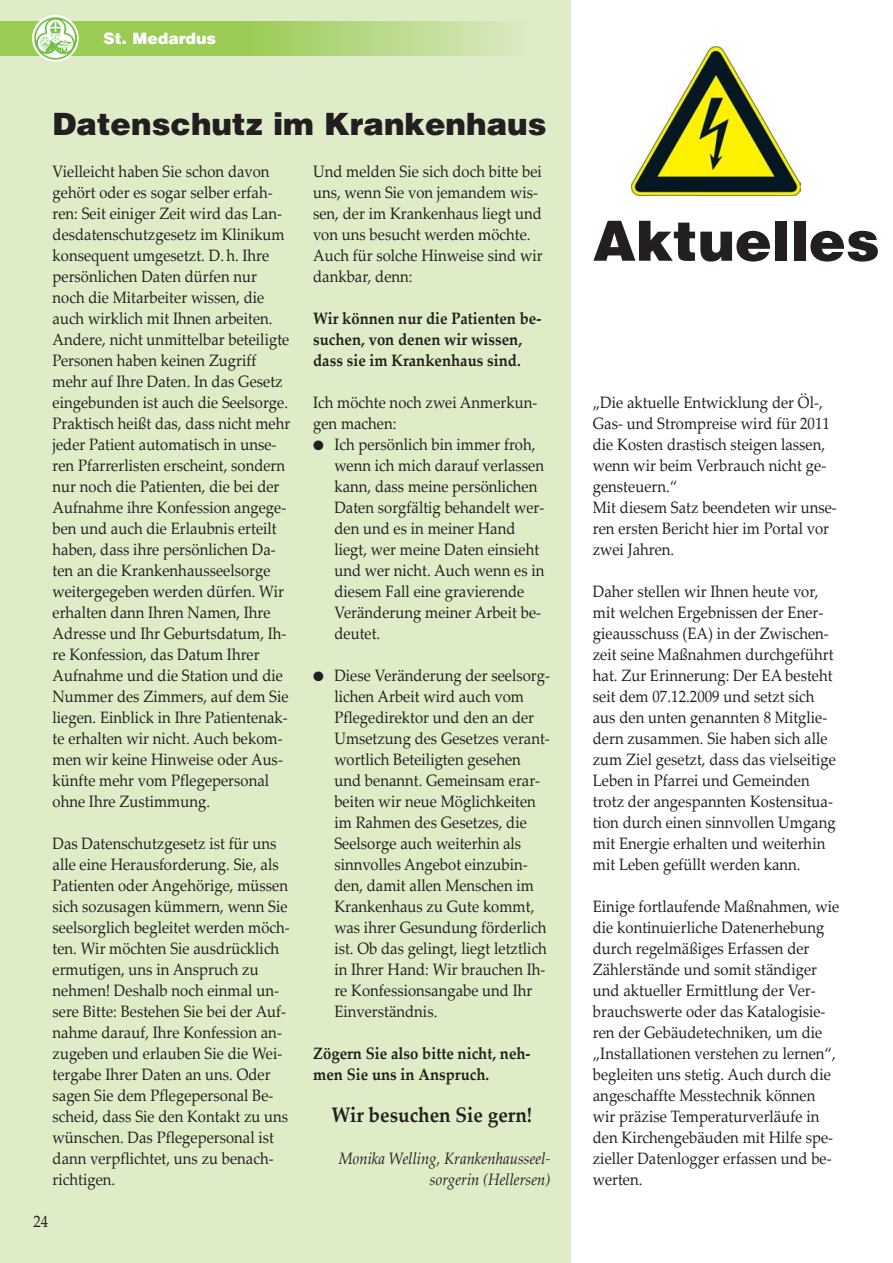
<style>
.page{position:relative;width:893px;height:1263px;background:#fff}
.page>*{position:absolute;margin:0;border:0;box-sizing:border-box;transform-origin:0 0}
.t1{font:900 55.5px "Helvetica";color:#231f20}
.t2{font:900 30.75px "Helvetica";color:#231f20}
.t3{font:700 21px "Palatino Linotype";color:#231f20;scale:.9 1}
.t4{font:16.5px/21px "Palatino Linotype";color:#231f20;scale:.9 1}
.t5{font:700 16.5px/21px "Palatino Linotype";color:#231f20;scale:.9 1}
.t6{font:italic 16.5px/21px "Palatino Linotype";color:#231f20;text-align:right;scale:.9 1}
.t7{font:900 15.75px "Helvetica";color:#fff}
</style>
<div class="page">
<img style="left:631px;top:47px;width:169px;height:148px">
<div style="left:0;top:0;width:570px;height:1263px;background:#deedc8"></div>
<div style="left:0;top:21px;width:242px;height:34px;background:#9acb53"></div>
<div style="left:242px;top:21px;width:294px;height:34px;background:linear-gradient(to right,#9acb54,#ddebc6)"></div>
<svg style="left:32px;top:15px;width:47px;height:47px"></svg>
<img style="left:34px;top:17px;width:43px;height:43px">
<p class="t7" style="left:104px;top:32px;width:114px">St. Medardus</p>
<h2 class="t2" style="left:53px;top:113px;width:495px">Datenschutz im Krankenhaus</h2>
<p class="t4" style="left:53px;top:163px;width:266px">Vielleicht haben Sie schon davon gehört oder es sogar selber erfah&shy;ren: Seit einiger Zeit wird das Lan&shy;desdatenschutzgesetz im Klinikum konsequent umgesetzt. D. h. Ihre persönlichen Daten dürfen nur noch die Mitarbeiter wissen, die auch wirklich mit Ihnen arbeiten.<br>Andere, nicht unmittelbar beteiligte Personen haben keinen Zugriff mehr auf Ihre Daten. In das Gesetz eingebunden ist auch die Seelsorge.<br>Praktisch heißt das, dass nicht mehr jeder Patient automatisch in unse&shy;ren Pfarrerlisten erscheint, sondern nur noch die Patienten, die bei der Aufnahme ihre Konfession angege&shy;ben und auch die Erlaubnis erteilt haben, dass ihre persönlichen Da&shy;ten an die Krankenhausseelsorge weitergegeben werden dürfen. Wir erhalten dann Ihren Namen, Ihre Adresse und Ihr Geburtsdatum, Ih&shy;re Konfession, das Datum Ihrer Aufnahme und die Station und die Nummer des Zimmers, auf dem Sie liegen. Einblick in Ihre Patientenak&shy;te erhalten wir nicht. Auch bekom&shy;men wir keine Hinweise oder Aus&shy;künfte mehr vom Pflegepersonal ohne Ihre Zustimmung.</p>
<p class="t4" style="left:53px;top:835px;width:265px">Das Datenschutzgesetz ist für uns alle eine Herausforderung. Sie, als<br>Patienten oder Angehörige, müssen sich sozusagen kümmern, wenn Sie seelsorglich begleitet werden möch&shy;ten. Wir möchten Sie ausdrücklich ermutigen, uns in Anspruch zu nehmen! Deshalb noch einmal un&shy;sere Bitte: Bestehen Sie bei der Auf&shy;nahme darauf, Ihre Konfession an&shy;zugeben und erlauben Sie die Wei&shy;tergabe Ihrer Daten an uns. Oder sagen Sie dem Pflegepersonal Be&shy;scheid, dass Sie den Kontakt zu uns wünschen. Das Pflegepersonal ist dann verpflichtet, uns zu benach&shy;richtigen.</p>
<p class="t4" style="left:33px;top:1213px;width:18px">24</p>
<p class="t4" style="left:313px;top:163px;width:257px">Und melden Sie sich doch bitte bei uns, wenn Sie von jemandem wis&shy;sen, der im Krankenhaus liegt und von uns besucht werden möchte.<br>Auch für solche Hinweise sind wir dankbar, denn:</p>
<p class="t5" style="left:313px;top:310px;width:255px">Wir können nur die Patienten be&shy;suchen, von denen wir wissen, dass sie im Krankenhaus sind.</p>
<p class="t4" style="left:313px;top:394px;width:251px">Ich möchte noch zwei Anmerkun&shy;gen machen:</p>
<p class="t4" style="left:334px;top:436px;width:235px;text-indent:-21px">● Ich persönlich bin immer froh, wenn ich mich darauf verlassen kann, dass meine persönlichen<br>Daten sorgfältig behandelt wer&shy;den und es in meiner Hand liegt, wer meine Daten einsieht und wer nicht. Auch wenn es in diesem Fall eine gravierende<br>Veränderung meiner Arbeit be&shy;deutet.</p>
<p class="t4" style="left:334px;top:667px;width:241px;text-indent:-21px">● Diese Veränderung der seelsorg&shy;lichen Arbeit wird auch vom<br>Pflegedirektor und den an der<br>Umsetzung des Gesetzes verant&shy;wortlich Beteiligten gesehen und benannt. Gemeinsam erar&shy;beiten wir neue Möglichkeiten im Rahmen des Gesetzes, die<br>Seelsorge auch weiterhin als sinnvolles Angebot einzubin&shy;den, damit allen Menschen im<br>Krankenhaus zu Gute kommt, was ihrer Gesundung förderlich ist. Ob das gelingt, liegt letztlich in Ihrer Hand: Wir brauchen Ih&shy;re Konfessionsangabe und Ihr<br>Einverständnis.</p>
<p class="t5" style="left:313px;top:1045px;width:243px">Zögern Sie also bitte nicht, neh&shy;men Sie uns in Anspruch.</p>
<p class="t3" style="left:331px;top:1107px;width:224px">Wir besuchen Sie gern!</p>
<p class="t6" style="left:339px;top:1150px;width:237px">Monika Welling, Krankenhausseel&shy;sorgerin (Hellersen)</p>
<h1 class="t1" style="left:593px;top:221px;width:288px">Aktuelles</h1>
<p class="t4" style="left:593px;top:394px;width:273px">„Die aktuelle Entwicklung der Öl-,<br>Gas- und Strompreise wird für 2011 die Kosten drastisch steigen lassen, wenn wir beim Verbrauch nicht ge&shy;gensteuern.“<br>Mit diesem Satz beendeten wir unse&shy;ren ersten Bericht hier im Portal vor zwei Jahren.</p>
<p class="t4" style="left:593px;top:583px;width:271px">Daher stellen wir Ihnen heute vor, mit welchen Ergebnissen der Ener&shy;gieausschuss (EA) in der Zwischen&shy;zeit seine Maßnahmen durchgeführt hat. Zur Erinnerung: Der EA besteht seit dem 07.12.2009 und setzt sich aus den unten genannten 8 Mitglie&shy;dern zusammen. Sie haben sich alle zum Ziel gesetzt, dass das vielseitige Leben in Pfarrei und Gemeinden trotz der angespannten Kostensitua&shy;tion durch einen sinnvollen Umgang mit Energie erhalten und weiterhin mit Leben gefüllt werden kann.</p>
<p class="t4" style="left:593px;top:898px;width:275px">Einige fortlaufende Maßnahmen, wie die kontinuierliche Datenerhebung durch regelmäßiges Erfassen der Zählerstände und somit ständiger und aktueller Ermittlung der Ver&shy;brauchswerte oder das Katalogisie&shy;ren der Gebäudetechniken, um die „Installationen verstehen zu lernen“, begleiten uns stetig. Auch durch die angeschaffte Messtechnik können wir präzise Temperaturverläufe in den Kirchengebäuden mit Hilfe spe&shy;zieller Datenlogger erfassen und be&shy;werten.</p>
</div>
